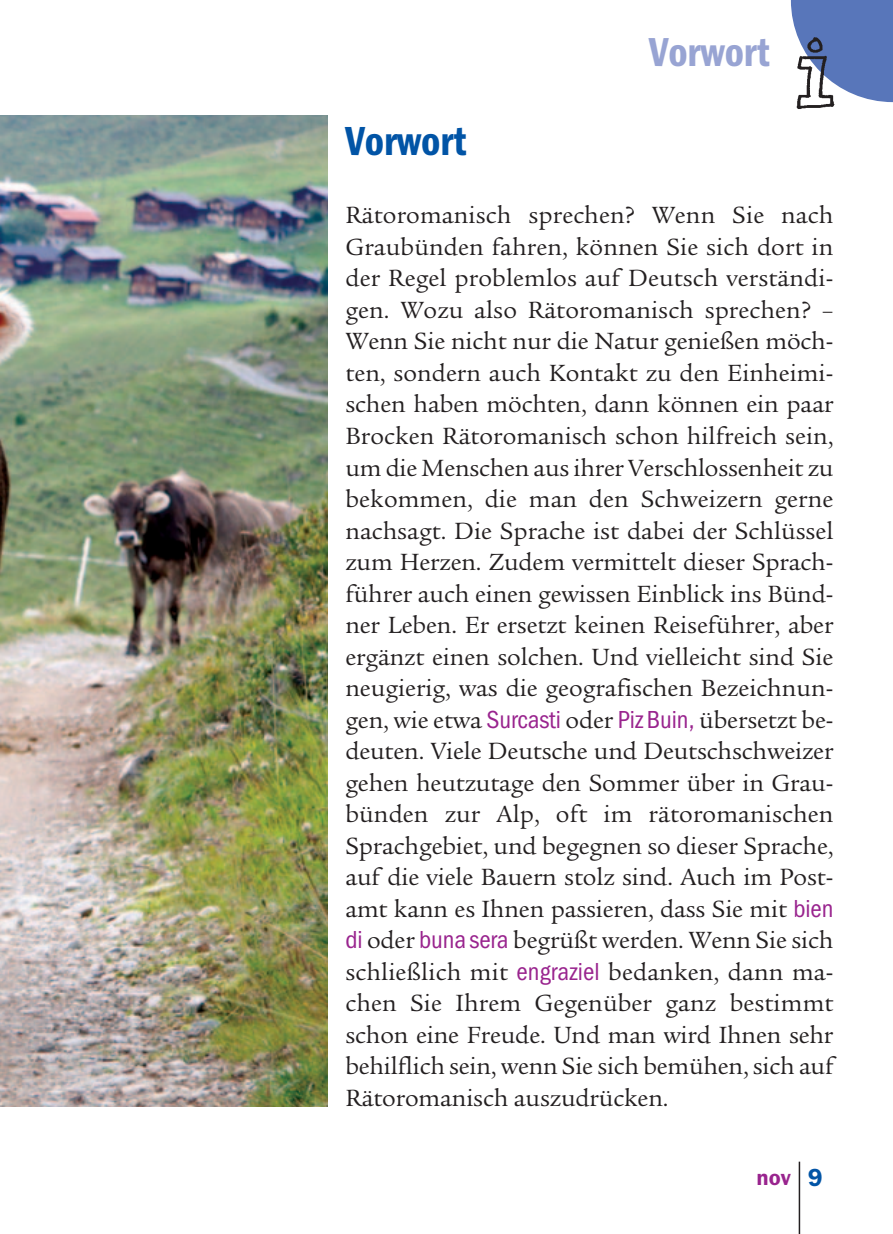
<style>
.page{position:relative;width:893px;height:1234px;background:#fff}
.page>*{position:absolute;margin:0;border:0;box-sizing:border-box;transform-origin:0 0}
.t1{font:42px "Franklin Gothic URW Con Dem";color:#0154a6}
.t2{font:41.7px "Franklin Gothic URW Con Dem";color:#98a4d3}
.t3{font:25.5px/31.5px "Legacy Serif ITC Pro";letter-spacing:-.005em;color:#231f20;text-align:justify}
.t4{font:22.5px "Franklin Gothic URW Dem";color:#99248e}
.s1{font-family:"Franklin Gothic URW Con Boo";color:#99248e}
.s2{font-size:25.5px;color:#0154a6}
</style>
<div class="page">
<div style="left:791px;top:0;width:102px;height:102px;background:#5876ba"></div>
<hr style="left:799px;top:1161px;width:1px;height:72px;background:#231f20">
<img style="left:791px;top:36px;width:65px;height:73px">
<img style="left:0;top:115px;width:327px;height:990px">
<h1 class="t1" style="left:345px;top:127px;width:122px">Vorwort</h1>
<h2 class="t2" style="left:649px;top:38px;width:122px">Vorwort</h2>
<p class="t3" style="left:345px;top:202px;width:490px">Rätoromanisch sprechen? Wenn Sie nach Graubünden fahren, können Sie sich dort in der Regel problemlos auf Deutsch verständi&shy;gen. Wozu also Rätoromanisch sprechen? – Wenn Sie nicht nur die Natur genießen möch&shy;ten, sondern auch Kontakt zu den Einheimi&shy;schen haben möchten, dann können ein paar Brocken Rätoromanisch schon hilfreich sein, um die Menschen aus ihrer Verschlossenheit zu bekommen, die man den Schweizern gerne nachsagt. Die Sprache ist dabei der Schlüssel zum Herzen. Zudem vermittelt dieser Sprach&shy;führer auch einen gewissen Einblick ins Bünd&shy;ner Leben. Er ersetzt keinen Reiseführer, aber ergänzt einen solchen. Und vielleicht sind Sie neugierig, was die geografischen Bezeichnun&shy;gen, wie etwa <span class="s1">Surcasti</span> oder <span class="s1">Piz Buin,</span> übersetzt be&shy;deuten. Viele Deutsche und Deutschschweizer gehen heutzutage den Sommer über in Grau&shy;bünden zur Alp, oft im rätoromanischen Sprachgebiet, und begegnen so dieser Sprache, auf die viele Bauern stolz sind. Auch im Post&shy;amt kann es Ihnen passieren, dass Sie mit <span class="s1">bien di</span> oder <span class="s1">buna sera</span> begrüßt werden. Wenn Sie sich schließlich mit <span class="s1">engraziel</span> bedanken, dann ma&shy;chen Sie Ihrem Gegenüber ganz bestimmt schon eine Freude. Und man wird Ihnen sehr behilflich sein, wenn Sie sich bemühen, sich auf Rätoromanisch auszudrücken.</p>
<p class="t4" style="left:756px;top:1169px;width:68px">nov <span class="s2">9</span></p>
</div>
